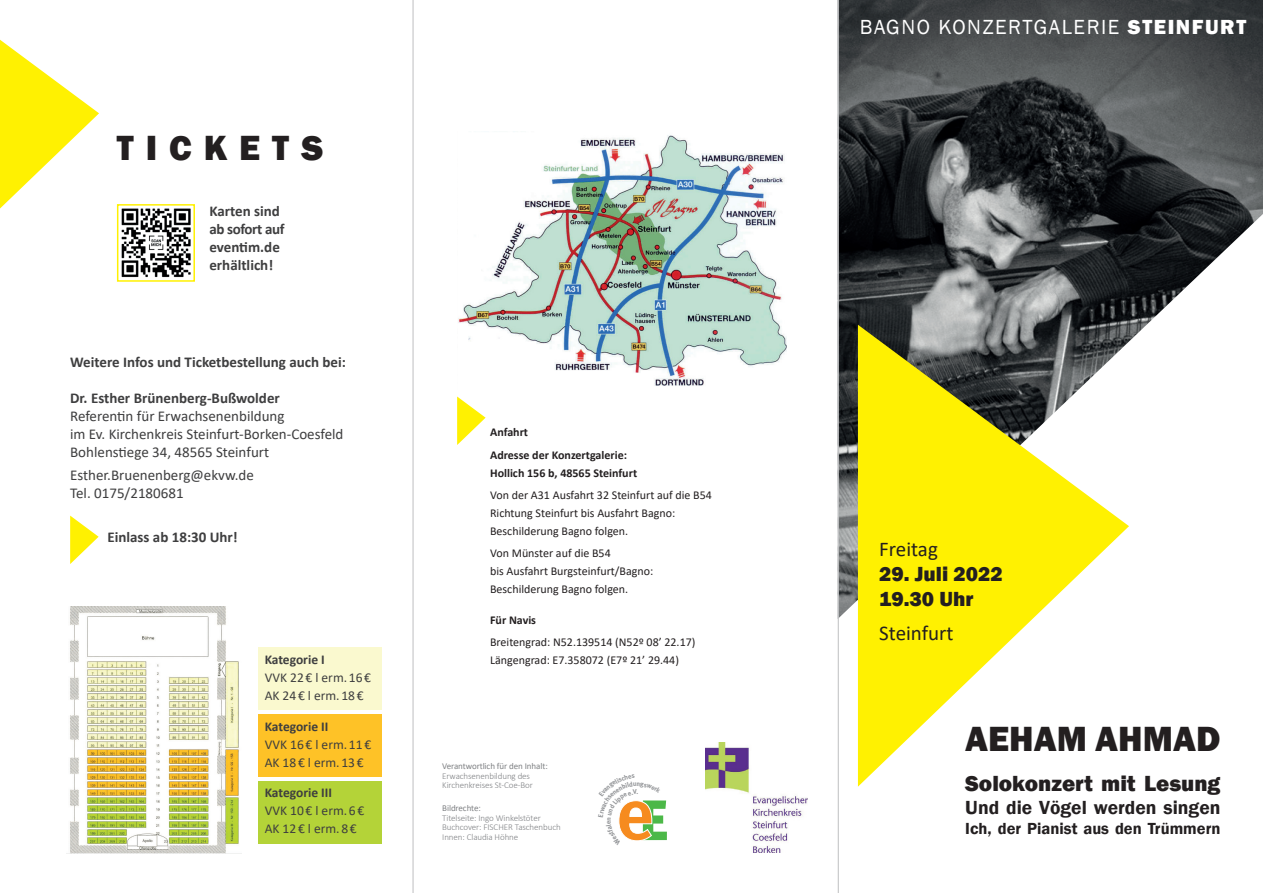
<style>
.page{position:relative;width:1263px;height:893px;background:#fff}
.page>*{position:absolute;margin:0;border:0;box-sizing:border-box;transform-origin:0 0}
.t1{font:800 36px "Franklin Gothic";color:#231f20}
.t2{font:800 36px "Franklin Gothic";letter-spacing:.33em;color:#231f20}
.t3{font:800 22.5px "Franklin Gothic";color:#231f20}
.t4{font:21px "Franklin Gothic";letter-spacing:.075em;color:#fff}
.t5{font:800 21px/25.2px "Franklin Gothic";color:#231f20}
.t6{font:21px "Calibri";color:#231f20}
.t7{font:600 19.5px "Franklin Gothic";color:#231f20}
.t8{font:600 16.5px "Franklin Gothic";color:#231f20}
.t9{font:15px/18px "Calibri";color:#3e3e3f}
.t10{font:700 15px/18px "Calibri";color:#3e3e3f}
.t11{font:13.5px/18px "Calibri";color:#3e3e3f}
.t12{font:700 13.5px "Calibri";color:#3e3e3f}
.t13{font:12px/18px "Calibri";color:#231f20}
.t14{font:700 12px/22.2px "Calibri";color:#231f20}
.t15{font:300 9px/9.8px "Calibri";letter-spacing:-.01em;color:#808285}
.t16{font:9px "Calibri";letter-spacing:-.01em;color:#808285}
.s1{font-weight:800}
</style>
<div class="page">
<div style="left:259px;top:648px;width:123px;height:62px;background:#faf9cf"></div>
<div style="left:259px;top:714px;width:123px;height:62px;background:#fec227"></div>
<div style="left:259px;top:781px;width:123px;height:62px;background:#b4d338"></div>
<img style="left:839px;top:0;width:424px;height:619px">
<svg style="left:858px;top:325px;width:271px;height:462px"></svg>
<img style="left:705px;top:742px;width:103px;height:111px">
<img style="left:121px;top:208px;width:70px;height:70px">
<div style="left:117px;top:204px;width:78px;height:78px;border:2px solid #fff101"></div>
<svg style="left:0;top:40px;width:99px;height:169px"></svg>
<img style="left:458px;top:135px;width:328px;height:251px">
<img style="left:70px;top:606px;width:169px;height:247px">
<svg style="left:457px;top:396px;width:29px;height:49px"></svg>
<svg style="left:70px;top:516px;width:29px;height:48px"></svg>
<hr style="left:412px;top:0;width:2px;height:893px;background:#c5c6c8">
<hr style="left:838px;top:0;width:1px;height:893px;background:#c5c6c8">
<svg style="left:619px;top:800px;width:48px;height:41px"></svg>
<h1 class="t2" style="left:117px;top:125px;width:208px">TICKETS</h1>
<p class="t10" style="left:209px;top:202px;width:77px">Karten sind ab sofort auf eventim.de erhältlich!</p>
<p class="t10" style="left:70px;top:353px;width:277px">Weitere Infos und Ticketbestellung auch bei:</p>
<p class="t10" style="left:70px;top:389px;width:211px">Dr. Esther Brünenberg-Bußwolder</p>
<p class="t9" style="left:70px;top:407px;width:275px">Referentin für Erwachsenenbildung<br>im Ev. Kirchenkreis Steinfurt-Borken-Coesfeld<br>Bohlenstiege 34, 48565 Steinfurt</p>
<p class="t9" style="left:70px;top:465px;width:185px">Esther.Bruenenberg@ekvw.de<br>Tel. 0175/2180681</p>
<p class="t10" style="left:107px;top:528px;width:132px">Einlass ab 18:30 Uhr!</p>
<p class="t14" style="left:490px;top:421px;width:138px">Anfahrt<br>Adresse der Konzertgalerie:</p>
<p class="t14" style="left:490px;top:461px;width:149px">Hollich 156 b, 48565 Steinfurt</p>
<p class="t13" style="left:490px;top:486px;width:223px">Von der A31 Ausfahrt 32 Steinfurt auf die B54<br>Richtung Steinfurt bis Ausfahrt Bagno:<br>Beschilderung Bagno folgen.</p>
<p class="t13" style="left:490px;top:544px;width:165px">Von Münster auf die B54<br>bis Ausfahrt Burgsteinfurt/Bagno:<br>Beschilderung Bagno folgen.</p>
<p class="t14" style="left:490px;top:609px;width:47px">Für Navis</p>
<p class="t13" style="left:490px;top:633px;width:207px">Breitengrad: N52.139514 (N52º 08’ 22.17)</p>
<p class="t12" style="left:265px;top:650px;width:62px">Kategorie I</p>
<p class="t13" style="left:490px;top:651px;width:190px">Längengrad: E7.358072 (E7º 21’ 29.44)</p>
<p class="t11" style="left:265px;top:668px;width:108px">VVK 22 € l erm.16€<br>AK 24€ l erm.18€</p>
<p class="t12" style="left:265px;top:717px;width:65px">Kategorie II</p>
<p class="t11" style="left:265px;top:735px;width:108px">VVK 16€ l erm.11€<br>AK 18€ l erm.13€</p>
<p class="t12" style="left:265px;top:783px;width:69px">Kategorie III</p>
<p class="t11" style="left:265px;top:802px;width:101px">VVK 10€ l erm.6€<br>AK 12€ l erm.8€</p>
<p class="t16" style="left:442px;top:760px;width:107px">Verantwortlich für den Inhalt:</p>
<p class="t15" style="left:442px;top:771px;width:92px">Erwachsenenbildung des<br>Kirchenkreises St-Coe-Bor</p>
<p class="t16" style="left:442px;top:802px;width:40px">Bildrechte:</p>
<p class="t15" style="left:442px;top:813px;width:120px">Titelseite: Ingo Winkelstöter<br>Buchcover: FISCHER Taschenbuch<br>Innen: Claudia Höhne</p>
<h3 class="t4" style="left:860px;top:14px;width:388px">BAGNO KONZERTGALERIE <span class="s1">STEINFURT</span></h3>
<h3 class="t6" style="left:879px;top:534px;width:60px">Freitag</h3>
<h3 class="t5" style="left:879px;top:561px;width:125px">29. Juli 2022<br>19.30 Uhr</h3>
<h3 class="t6" style="left:879px;top:618px;width:76px">Steinfurt</h3>
<h1 class="t1" style="left:965px;top:716px;width:257px">AEHAM AHMAD</h1>
<h2 class="t3" style="left:965px;top:769px;width:257px">Solokonzert mit Lesung</h2>
<h3 class="t7" style="left:965px;top:796px;width:257px">Und die Vögel werden singen</h3>
<h3 class="t8" style="left:965px;top:818px;width:257px">Ich, der Pianist aus den Trümmern</h3>
</div>
